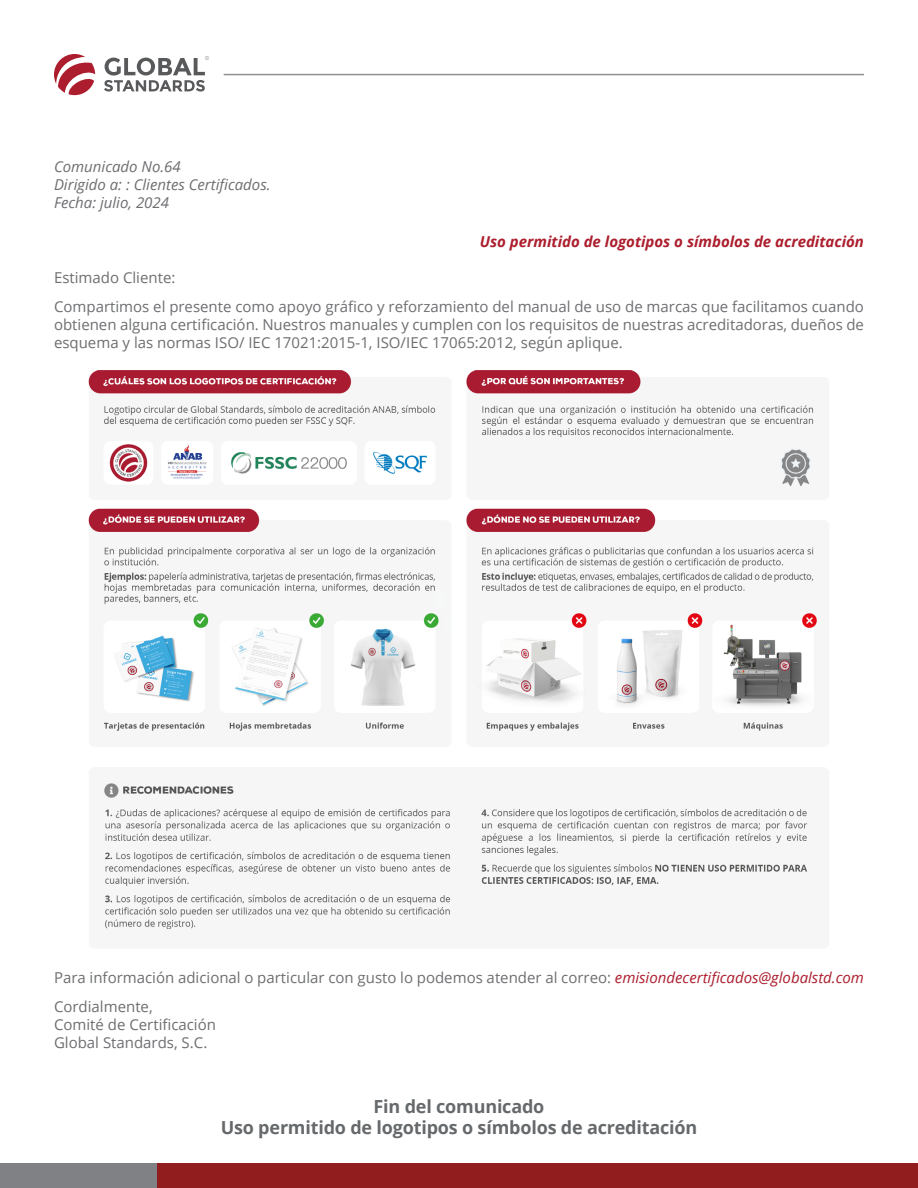
<style>
.page{position:relative;width:918px;height:1188px;background:#fff}
.page>*{position:absolute;margin:0;border:0;box-sizing:border-box;transform-origin:0 0}
.t1{font:700 18px/21px "Open Sans";letter-spacing:-.01em;color:#66696b;text-align:center}
.t2{font:15px/28.7px "Open Sans";color:#6d6e71}
.t3{font:italic 15px/18px "Open Sans";color:#6d6e71}
.t4{font:italic 700 15px "Open Sans";color:#ac1e2d}
.s1{font-style:italic;color:#ac1e2d}
</style>
<div class="page">
<hr style="left:224px;top:74px;width:640px;height:1px;background:#8e9193">
<div style="left:0;top:1164px;width:157px;height:24px;background:#808184"></div>
<div style="left:157px;top:1164px;width:761px;height:24px;background:#921d1f"></div>
<svg style="left:54px;top:54px;width:41px;height:41px"></svg>
<svg style="left:104px;top:56px;width:105px;height:36px"></svg>
<img style="left:88px;top:370px;width:729px;height:560px">
<p class="t3" style="left:54px;top:157px;width:218px">Comunicado No.64<br>Dirigido a: : Clientes Certificados.<br>Fecha: julio, 2024</p>
<p class="t4" style="left:480px;top:231px;width:386px">Uso permitido de logotipos o símbolos de acreditación</p>
<p class="t2" style="left:54px;top:263px;width:812px">Estimado Cliente:<br>Compartimos el presente como apoyo gráfico y reforzamiento del manual de uso de marcas que facilitamos cuando</p>
<p class="t2" style="left:54px;top:315px;width:812px;line-height:18px">obtienen alguna certificación. Nuestros manuales y cumplen con los requisitos de nuestras acreditadoras, dueños de esquema y las normas ISO/ IEC 17021:2015-1, ISO/IEC 17065:2012, según aplique.</p>
<p class="t2" style="left:54px;top:963px;width:811px">Para información adicional o particular con gusto lo podemos atender al correo: <span class="s1">emisiondecertificados@globalstd.com<br></span>Cordialmente,</p>
<p class="t2" style="left:54px;top:1015px;width:164px;line-height:18px">Comité de Certificación<br>Global Standards, S.C.</p>
<p class="t1" style="left:221px;top:1096px;width:478px">Fin del comunicado<br>Uso permitido de logotipos o símbolos de acreditación</p>
</div>
